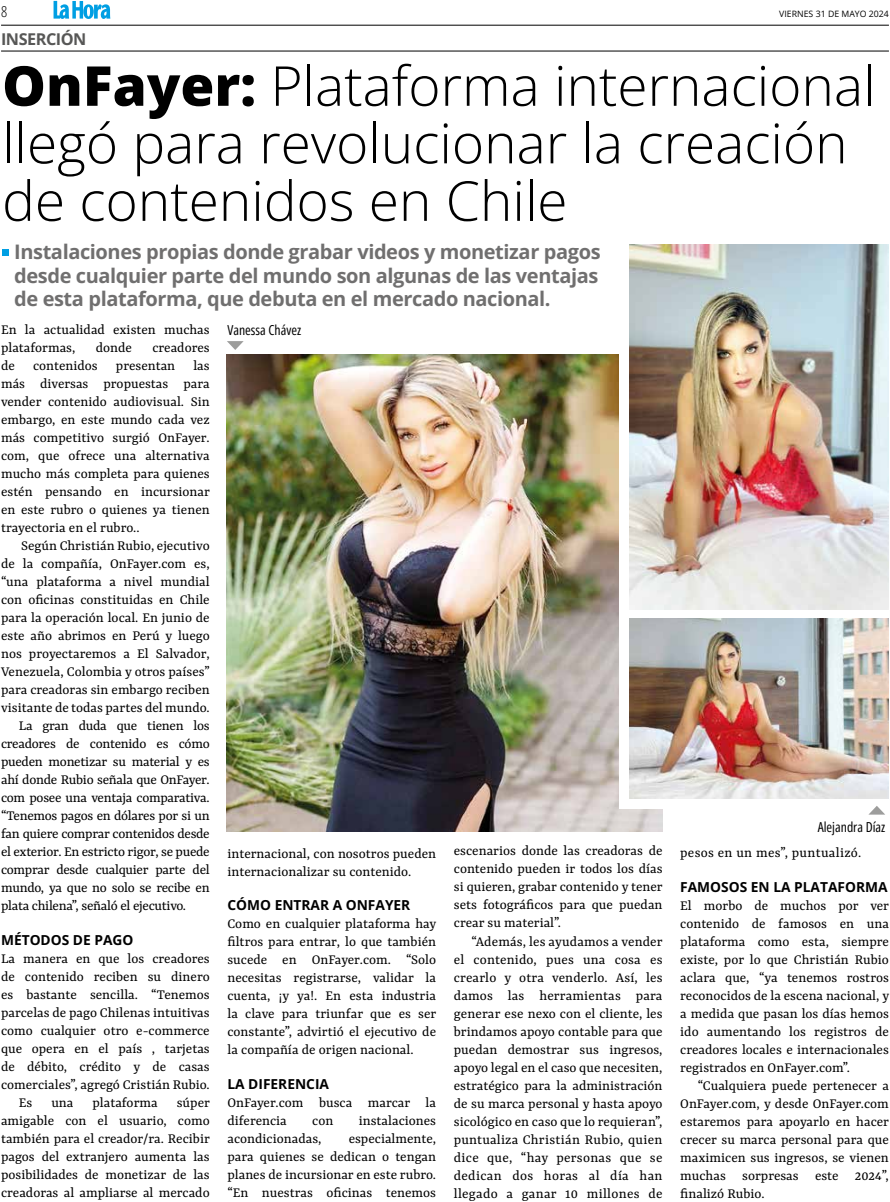
<style>
.page{position:relative;width:890px;height:1202px;background:#fff}
.page>*{position:absolute;margin:0;border:0;box-sizing:border-box;transform-origin:0 0}
.t1{font:300 55px/57.5px "Open Sans";color:#000}
.t2{font:700 20px/23.8px "Open Sans";letter-spacing:-.02em;color:#706f6f;text-align:justify}
.t3{font:700 16.25px "Open Sans";letter-spacing:-.03em;color:#575756}
.t4{font:15px/18px "Rasa";color:#000;text-align:justify}
.t5{font:15px "Rasa";letter-spacing:-.02em;color:#000}
.t6{font:15px "Rasa";letter-spacing:.02em;color:#000}
.t7{font:300 15px "Open Sans Condensed";color:#000}
.t8{font:700 13.75px "Open Sans";color:#000}
.t9{font:13.75px "Open Sans Condensed";color:#000}
.t10{font:8.75px "Open Sans";color:#000}
.s1{font-weight:800}
</style>
<div class="page">
<svg style="left:54px;top:1px;width:56px;height:18px"></svg>
<hr style="left:1px;top:25px;width:887px;height:1px;background:#000">
<img style="left:227px;top:354px;width:435px;height:477px">
<hr style="left:1px;top:51px;width:887px;height:1px;background:#000">
<div style="left:618px;top:238px;width:229px;height:570px;background:#fff"></div>
<img style="left:629px;top:244px;width:259px;height:365px">
<img style="left:629px;top:618px;width:259px;height:180px">
<svg style="left:869px;top:806px;width:16px;height:8px"></svg>
<svg style="left:227px;top:341px;width:16px;height:9px"></svg>
<div style="left:2px;top:250px;width:7px;height:6px;background:#009fe3"></div>
<p class="t7" style="left:1px;top:2px;width:8px">8</p>
<p class="t10" style="left:779px;top:7px;width:111px">VIERNES 31 DE MAYO 2024</p>
<p class="t3" style="left:1px;top:28px;width:87px">INSERCIÓN</p>
<h1 class="t1" style="left:2px;top:56px;width:874px"><span class="s1">OnFayer:</span> Plataforma internacional llegó para revolucionar la creación de contenidos en Chile</h1>
<h2 class="t2" style="left:14px;top:239px;width:588px">Instalaciones propias donde grabar videos y monetizar pagos desde cualquier parte del mundo son algunas de las ventajas de esta plataforma, que debuta en el mercado nacional.</h2>
<p class="t4" style="left:1px;top:321px;width:210px">En la actualidad existen muchas plataformas,</p>
<p class="t4" style="left:1px;top:339px;width:210px;text-indent:151px">creadores de contenidos presentan las más diversas propuestas para vender contenido audiovisual. Sin embargo, en este mundo cada vez más competitivo surgió OnFayer. com, que ofrece una alternativa mucho más completa para quienes estén pensando en incursionar en este rubro o quienes ya tienen trayectoria en el rubro..</p>
<p class="t4" style="left:21px;top:537px;width:190px">Según Christián Rubio, ejecutivo</p>
<p class="t4" style="left:1px;top:555px;width:210px">de la compañía, OnFayer.com es,</p>
<p class="t4" style="left:1px;top:573px;width:210px">“una plataforma a nivel mundial</p>
<p class="t4" style="left:1px;top:591px;width:210px">con oficinas constituidas en Chile</p>
<p class="t4" style="left:1px;top:609px;width:210px">para la operación local. En junio de</p>
<p class="t4" style="left:1px;top:627px;width:210px">este año abrimos en Perú y luego</p>
<p class="t4" style="left:1px;top:645px;width:210px">nos proyectaremos a El Salvador,</p>
<p class="t4" style="left:1px;top:663px;width:210px">Venezuela, Colombia y otros países”</p>
<p class="t4" style="left:1px;top:681px;width:210px">para creadoras sin embargo reciben</p>
<p class="t4" style="left:1px;top:699px;width:210px">visitante de todas partes del mundo.</p>
<p class="t5" style="left:19px;top:716px;width:192px">La gran duda que tienen los</p>
<p class="t5" style="left:1px;top:734px;width:210px">creadores de contenido es cómo</p>
<p class="t5" style="left:1px;top:752px;width:210px">pueden monetizar su material y es</p>
<p class="t5" style="left:1px;top:770px;width:210px">ahí donde Rubio señala que OnFayer.</p>
<p class="t5" style="left:1px;top:788px;width:210px">com posee una ventaja comparativa.</p>
<p class="t5" style="left:1px;top:806px;width:210px">“Tenemos pagos en dólares por si un</p>
<p class="t5" style="left:1px;top:824px;width:210px">fan quiere comprar contenidos desde</p>
<p class="t5" style="left:1px;top:842px;width:210px">el exterior. En estricto rigor, se puede</p>
<p class="t5" style="left:1px;top:860px;width:210px">comprar desde cualquier parte del</p>
<p class="t5" style="left:1px;top:878px;width:210px">mundo, ya que no solo se recibe en</p>
<p class="t5" style="left:1px;top:896px;width:186px">plata chilena”, señaló el ejecutivo.</p>
<p class="t8" style="left:1px;top:930px;width:134px">MÉTODOS DE PAGO</p>
<p class="t4" style="left:1px;top:949px;width:210px">La manera en que los creadores</p>
<p class="t4" style="left:1px;top:967px;width:210px">de contenido reciben su dinero</p>
<p class="t4" style="left:1px;top:985px;width:210px">es bastante sencilla. “Tenemos</p>
<p class="t4" style="left:1px;top:1003px;width:210px">parcelas de pago Chilenas intuitivas</p>
<p class="t4" style="left:1px;top:1021px;width:210px">como cualquier otro e-commerce</p>
<p class="t4" style="left:1px;top:1039px;width:210px">que opera en el país , tarjetas</p>
<p class="t4" style="left:1px;top:1057px;width:210px">de débito, crédito y de casas</p>
<p class="t4" style="left:1px;top:1075px;width:210px">comerciales”, agregó Cristián Rubio.</p>
<p class="t4" style="left:19px;top:1093px;width:15px">Es</p>
<p class="t4" style="left:51px;top:1093px;width:24px">una</p>
<p class="t4" style="left:92px;top:1093px;width:67px">plataforma</p>
<p class="t4" style="left:96px;top:339px;width:38px">donde</p>
<p class="t4" style="left:1px;top:1093px;width:210px;text-indent:176px">súper amigable con el usuario, como también para el creador/ra. Recibir pagos del extranjero aumenta las posibilidades de monetizar de las creadoras al ampliarse al mercado</p>
<p class="t9" style="left:227px;top:321px;width:75px">Vanessa Chávez</p>
<p class="t4" style="left:227px;top:845px;width:210px">internacional, con nosotros pueden internacionalizar su contenido.</p>
<p class="t8" style="left:227px;top:895px;width:184px">CÓMO ENTRAR A ONFAYER</p>
<p class="t4" style="left:227px;top:915px;width:210px">Como en cualquier plataforma hay filtros para entrar, lo que también sucede en OnFayer.com. “Solo necesitas registrarse, validar la cuenta, ¡y ya!. En esta industria la clave para triunfar que es ser constante”, advirtió el ejecutivo de la compañía de origen nacional.</p>
<p class="t8" style="left:227px;top:1073px;width:103px">LA DIFERENCIA</p>
<p class="t4" style="left:227px;top:1093px;width:210px">OnFayer.com busca marcar la diferencia</p>
<p class="t4" style="left:312px;top:1111px;width:23px">con</p>
<p class="t4" style="left:359px;top:1111px;width:79px">instalaciones</p>
<p class="t4" style="left:227px;top:1129px;width:95px">acondicionadas,</p>
<p class="t4" style="left:227px;top:1129px;width:210px;text-indent:121px">especialmente, para quienes se dedican o tengan planes de incursionar en este rubro. “En nuestras oficinas tenemos</p>
<p class="t4" style="left:454px;top:842px;width:210px">escenarios donde las creadoras de contenido pueden ir todos los días si quieren, grabar contenido y tener sets fotográficos para que puedan crear su material”.</p>
<p class="t4" style="left:454px;top:932px;width:210px;text-indent:18px">“Además, les ayudamos a vender el contenido, pues una cosa es crearlo y otra venderlo. Así, les damos las herramientas para generar ese nexo con el cliente, les brindamos apoyo contable para que puedan demostrar sus ingresos, apoyo legal en el caso que necesiten, estratégico para la administración de su marca personal y hasta apoyo sicológico en caso que lo requieran”, puntualiza Christián Rubio, quien dice que, “hay personas que se dedican dos horas al día han llegado a ganar 10 millones de</p>
<p class="t9" style="left:817px;top:817px;width:69px">Alejandra Díaz</p>
<p class="t6" style="left:680px;top:843px;width:182px">pesos en un mes”, puntualizó.</p>
<p class="t8" style="left:680px;top:876px;width:209px">FAMOSOS EN LA PLATAFORMA</p>
<p class="t4" style="left:680px;top:896px;width:210px">El morbo de muchos por ver contenido de famosos en una plataforma como esta, siempre existe, por lo que Christián Rubio aclara que, “ya tenemos rostros reconocidos de la escena nacional, y a medida que pasan los días hemos ido aumentando los registros de creadores locales e internacionales registrados en OnFayer.com”.</p>
<p class="t4" style="left:680px;top:1076px;width:210px;text-indent:18px">“Cualquiera puede pertenecer a OnFayer.com, y desde OnFayer.com estaremos para apoyarlo en hacer crecer su marca personal para que maximicen sus ingresos, se vienen muchas sorpresas este 2024”, finalizó Rubio.</p>
</div>
